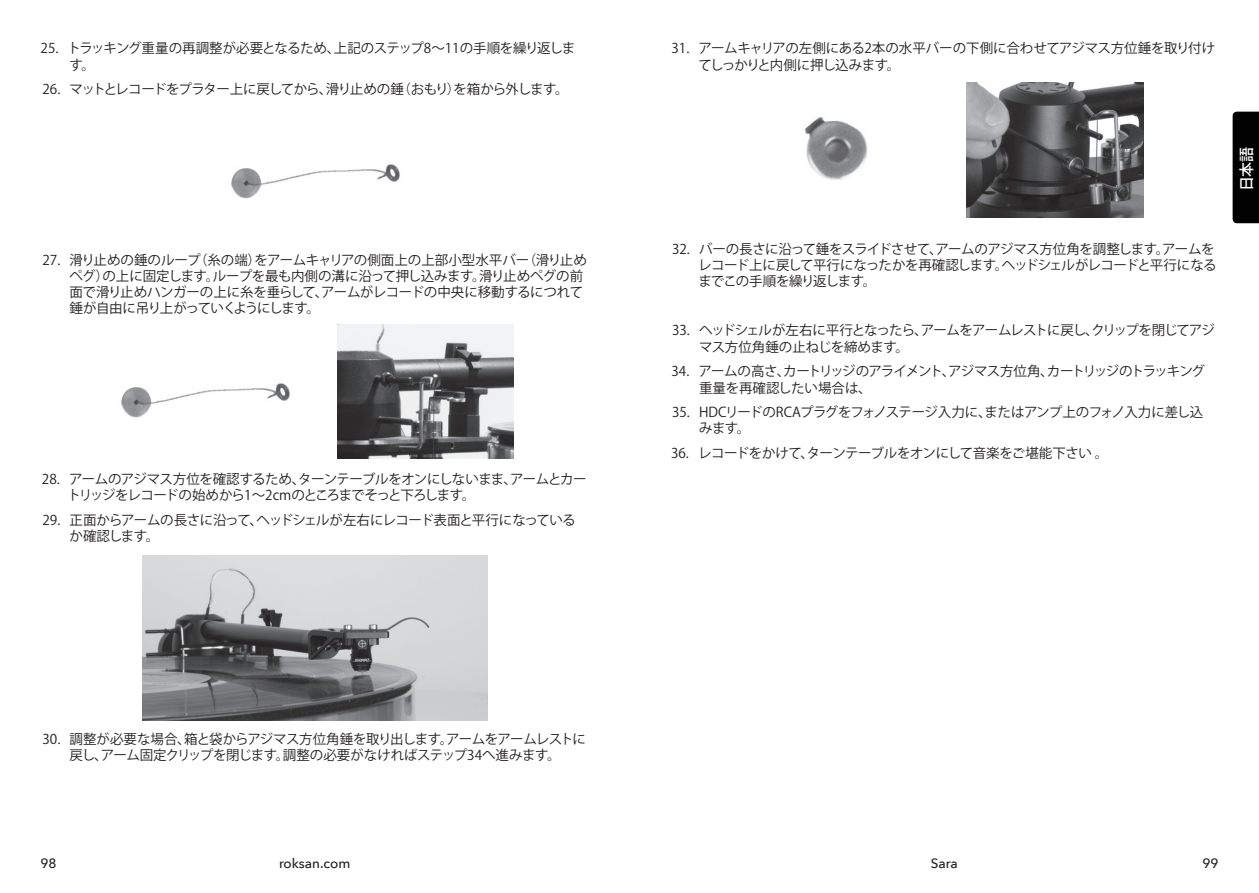
<style>
.page{position:relative;width:1259px;height:893px;background:#fff}
.page>*{position:absolute;margin:0;border:0;box-sizing:border-box;transform-origin:0 0}
.t1{font:500 15px "Koz Go Pro";color:#fff}
.t2{font:13.5px/16.2px "Koz Go Pro";letter-spacing:-.04em;color:#231f20}
.t3{font:13.5px/16.2px "Koz Go Pro";letter-spacing:-.02em;color:#231f20}
.t4{font:13.5px "Koz Go Pro";letter-spacing:-.06em;color:#231f20}
.t5{font:500 13.5px "Avenir Next LT Pro";color:#231f20}
</style>
<div class="page">
<img style="left:805px;top:116px;width:63px;height:64px">
<img style="left:966px;top:82px;width:177px;height:135px">
<img style="left:231px;top:164px;width:169px;height:35px">
<img style="left:121px;top:383px;width:169px;height:35px">
<img style="left:337px;top:324px;width:176px;height:135px">
<img style="left:142px;top:555px;width:345px;height:165px">
<div style="left:1232px;top:112px;width:27px;height:111px;background:#010101"></div>
<p class="t3" style="left:70px;top:41px;width:507px;text-indent:-29px">25. トラッキング重量の再調整が必要となるため、上記のステップ8～11の手順を繰り返します。</p>
<p class="t4" style="left:43px;top:81px;width:527px">26. マットとレコードをプラター上に戻してから、滑り止めの錘（おもり）を箱から外します。</p>
<p class="t3" style="left:70px;top:252px;width:519px;text-indent:-27px">27. 滑り止めの錘のループ（糸の端）をアームキャリアの側面上の上部小型水平バー（滑り止めペグ）の上に固定します。ループを最も内側の溝に沿って押し込みます。滑り止めペグの前面で滑り止めハンガーの上に糸を垂らして、アームがレコードの中央に移動するにつれて錘が自由に吊り上がっていくようにします。</p>
<p class="t2" style="left:68px;top:471px;width:520px;text-indent:-26px">28. アームのアジマス方位を確認するため、ターンテーブルをオンにしないまま、アームとカートリッジをレコードの始めから1～2cmのところまでそっと下ろします。</p>
<p class="t2" style="left:70px;top:512px;width:508px;text-indent:-27px">29. 正面からアームの長さに沿って、ヘッドシェルが左右にレコード表面と平行になっているか確認します。</p>
<p class="t3" style="left:698px;top:41px;width:518px;text-indent:-27px">31. アームキャリアの左側にある2本の水平バーの下側に合わせてアジマス方位錘を取り付けてしっかりと内側に押し込みます。</p>
<p class="t2" style="left:698px;top:241px;width:520px;text-indent:-26px">32. バーの長さに沿って錘をスライドさせて、アームのアジマス方位角を調整します。アームをレコード上に戻して平行になったかを再確認します。ヘッドシェルがレコードと平行になるまでこの手順を繰り返します。</p>
<p class="t2" style="left:699px;top:323px;width:517px;text-indent:-27px">33. ヘッドシェルが左右に平行となったら、アームをアームレストに戻し、クリップを閉じてアジマス方位角錘の止ねじを締めます。</p>
<p class="t2" style="left:699px;top:364px;width:507px;text-indent:-28px">34. アームの高さ、カートリッジのアライメント、アジマス方位角、カートリッジのトラッキング重量を再確認したい場合は、</p>
<p class="t2" style="left:699px;top:405px;width:506px;text-indent:-27px">35. HDCリードのRCAプラグをフォノステージ入力に、またはアンプ上のフォノ入力に差し込みます。</p>
<p class="t2" style="left:671px;top:445px;width:439px">36. レコードをかけて、ターンテーブルをオンにして音楽をご堪能下さい。</p>
<p class="t1" style="left:1237px;top:191px;width:46px;rotate:-90deg">日本語</p>
<p class="t2" style="left:43px;top:731px;width:545px;text-align:center">30. 調整が必要な場合、箱と袋からアジマス方位角錘を取り出します。アームをアームレストに戻し、アーム固定クリップを閉じます。調整の必要がなければステップ34へ進みます。</p>
<p class="t5" style="left:40px;top:855px;width:18px">98</p>
<p class="t5" style="left:279px;top:855px;width:73px">roksan.com</p>
<p class="t5" style="left:930px;top:855px;width:29px">Sara</p>
<p class="t5" style="left:1202px;top:855px;width:18px">99</p>
</div>
